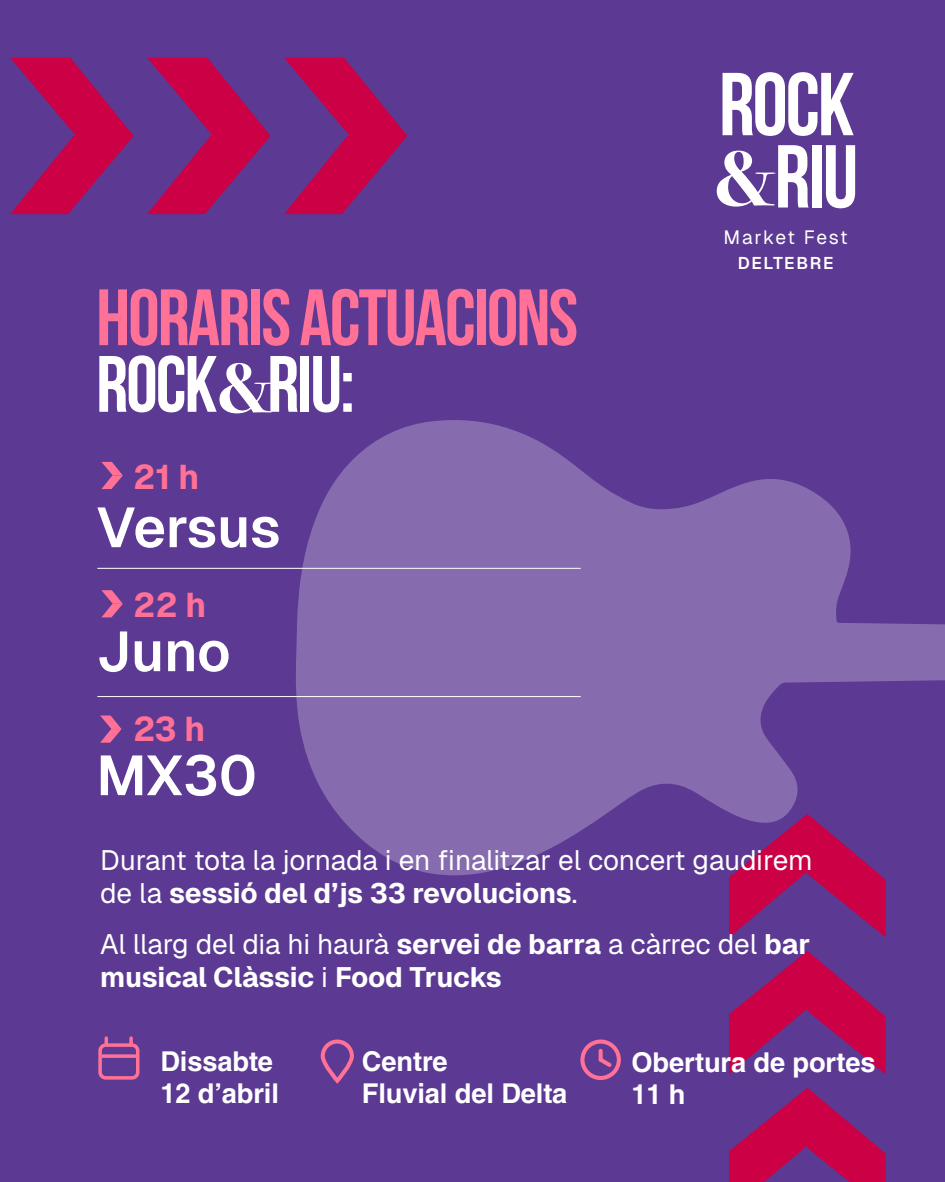
<style>
.page{position:relative;width:945px;height:1182px;background:#fff}
.page>*{position:absolute;margin:0;border:0;box-sizing:border-box;transform-origin:0 0}
.t1{font:88.99px "Bebas Neue";color:#fff}
.t2{font:79.62px "Bebas Neue";letter-spacing:-.025em;color:#ff7196}
.t3{font:79.62px "Bebas Neue";letter-spacing:-.025em;color:#fff}
.t4{font:700 70.35px "Bodoni Svty Two ITCTT";color:#fff}
.t5{font:600 55.91px "Geist";letter-spacing:-.01em;color:#fff}
.t6{font:700 34.12px "Geist";color:#ff7196}
.t7{font:28px/32.4px "Geist";letter-spacing:-.01em;color:#fff}
.t8{font:700 28px/32.4px "Geist";letter-spacing:-.01em;color:#fff}
.t9{font:700 27.3px/31.8px "Helvetica LT Pro";letter-spacing:-.005em;color:#fff}
.t10{font:19.16px "Geist";letter-spacing:.07em;color:#fff}
.t11{font:600 16.97px "Geist";letter-spacing:.09em;color:#fff}
.s1{font-family:"Bodoni Svty Two ITCTT";font-weight:700;font-size:78.05px}
.s2{font-weight:700}
.s3{font-weight:400}
</style>
<div class="page">
<div style="left:0;top:0;width:945px;height:1181px;background:#5c3993"></div>
<svg style="left:296px;top:420px;width:649px;height:455px;fill:#866cae"></svg>
<svg style="left:723px;top:72px;width:131px;height:64px"></svg>
<svg style="left:729px;top:813px;width:157px;height:124px"></svg>
<svg style="left:729px;top:951px;width:157px;height:123px"></svg>
<svg style="left:729px;top:1088px;width:157px;height:93px"></svg>
<svg style="left:101px;top:462px;width:22px;height:27px"></svg>
<svg style="left:101px;top:590px;width:22px;height:27px"></svg>
<svg style="left:100px;top:715px;width:22px;height:27px"></svg>
<hr style="left:97px;top:568px;width:484px;height:1px;background:#fff">
<hr style="left:97px;top:696px;width:484px;height:1px;background:#fff">
<svg style="left:284px;top:58px;width:123px;height:156px"></svg>
<svg style="left:147px;top:58px;width:124px;height:156px"></svg>
<svg style="left:10px;top:58px;width:124px;height:156px"></svg>
<div style="left:321px;top:1039px;width:33px;height:43px;border:4px solid #ff7196;border-radius:15px"></div>
<div style="left:98px;top:1043px;width:41px;height:36px;border:4px solid #ff7196;border-radius:6px"></div>
<svg style="left:105px;top:1037px;width:3px;height:7px"></svg>
<svg style="left:129px;top:1037px;width:4px;height:7px"></svg>
<hr style="left:102px;top:1054px;width:36px;height:3px;background:#ff7196">
<div style="left:580px;top:1039px;width:41px;height:40px;border:4px solid #ff7196;border-radius:50%"></div>
<svg style="left:598px;top:1046px;width:17px;height:24px"></svg>
<h2 class="t2" style="left:96px;top:274px;width:484px">HORARIS ACTUACIONS</h2>
<h2 class="t3" style="left:96px;top:340px;width:260px">ROCK RIU:</h2>
<h3 class="t4" style="left:216px;top:330px;width:58px">&amp;</h3>
<p class="t6" style="left:133px;top:456px;width:68px">21 h</p>
<h3 class="t5" style="left:96px;top:494px;width:186px">Versus</h3>
<p class="t6" style="left:133px;top:584px;width:75px">22 h</p>
<h3 class="t5" style="left:96px;top:618px;width:136px">Juno</h3>
<p class="t6" style="left:133px;top:708px;width:74px">23 h</p>
<h3 class="t5" style="left:96px;top:741px;width:162px">MX30</h3>
<h1 class="t1" style="left:712px;top:128px;width:147px"><span class="s1">&amp;</span>RIU</h1>
<p class="t10" style="left:724px;top:226px;width:126px">Market Fest</p>
<p class="t11" style="left:738px;top:253px;width:97px">DELTEBRE</p>
<p class="t7" style="left:100px;top:844px;width:714px">Durant tota la jornada i en finalitzar el concert gaudirem de la <span class="s2">sessió del d’js 33 revolucions</span>.</p>
<p class="t8" style="left:100px;top:928px;width:712px"><span class="s3">Al llarg del dia hi haurà</span> servei de barra <span class="s3">a càrrec del</span> bar musical Clàssic <span class="s3">i</span> Food Trucks</p>
<p class="t9" style="left:362px;top:1045px;width:207px">Centre<br>Fluvial del Delta</p>
<p class="t9" style="left:160px;top:1045px;width:120px">Dissabte<br>12 d’abril</p>
<p class="t9" style="left:631px;top:1046px;width:246px">Obertura de portes<br>11 h</p>
</div>
